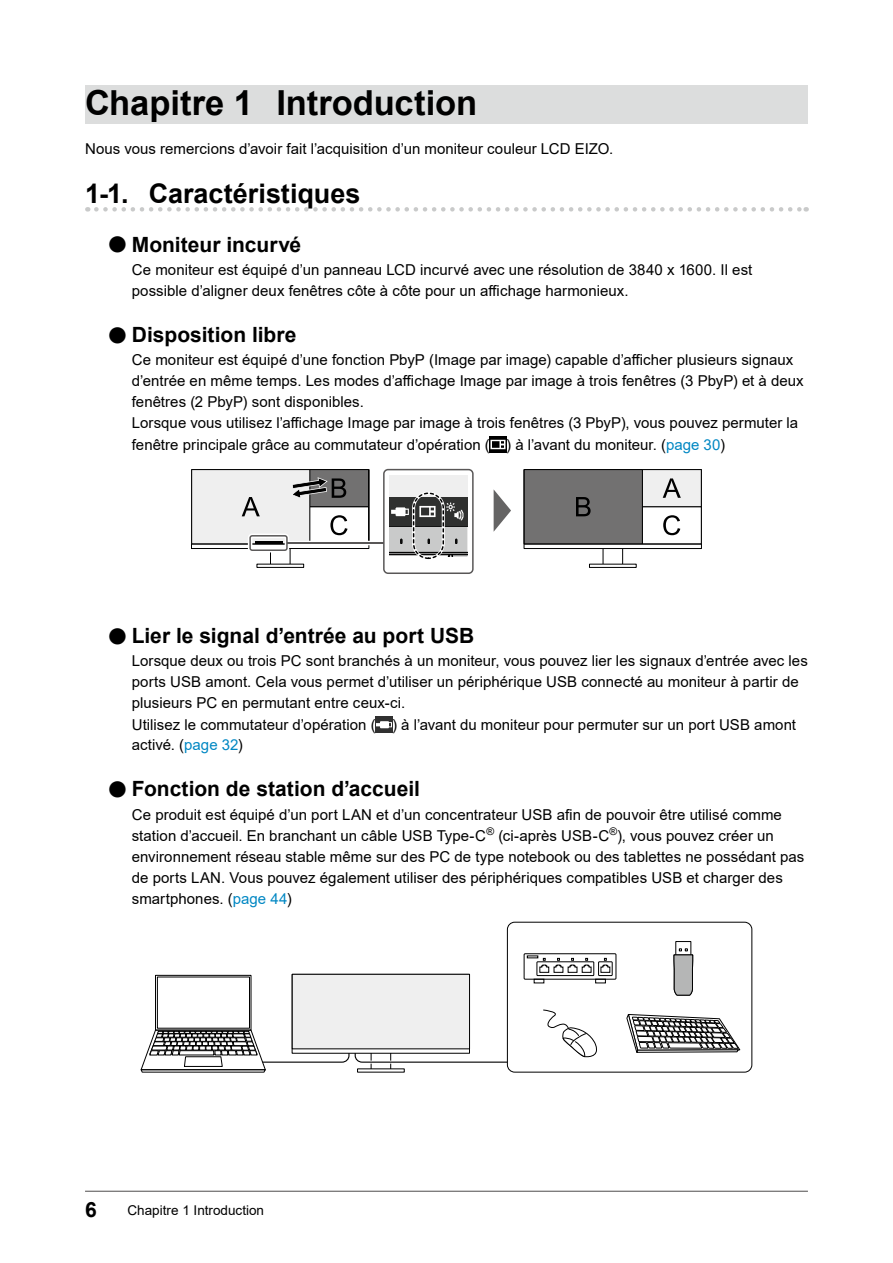
<style>
.page{position:relative;width:893px;height:1263px;background:#fff}
.page>*{position:absolute;margin:0;border:0;box-sizing:border-box;transform-origin:0 0}
.t1{font:700 34.5px "Arial";color:#000}
.t2{font:700 27px "Arial";color:#000}
.t3{font:700 21px "Arial";color:#000}
.t4{font:15px/21px "Arial";color:#000}
.t5{font:13.5px "Arial";color:#000}
.s1{font-size:37.8px}
.s2{color:#0087c3}
</style>
<div class="page">
<div style="left:85px;top:85px;width:723px;height:39px;background:#dcdddd"></div>
<svg style="left:96px;top:207px;width:711px;height:5px"></svg>
<img style="left:490px;top:436px;width:16px;height:17px">
<div style="left:603px;top:543px;width:20px;height:23px;border:1px solid #000"></div>
<div style="left:589px;top:564px;width:47px;height:4px;border:1px solid #000"></div>
<svg style="left:526px;top:544px;width:174px;height:3px"></svg>
<div style="left:524px;top:469px;width:178px;height:80px;border:1px solid #000"></div>
<div style="left:270px;top:543px;width:20px;height:23px;border:1px solid #000"></div>
<div style="left:257px;top:564px;width:47px;height:4px;border:1px solid #000"></div>
<div style="left:309px;top:506px;width:60px;height:38px;border:1px solid #000"></div>
<div style="left:309px;top:470px;width:59px;height:37px;background:#727171"></div>
<div style="left:309px;top:469px;width:60px;height:38px;border:1px solid #000"></div>
<div style="left:192px;top:470px;width:118px;height:74px;background:#efefef"></div>
<div style="left:191px;top:469px;width:119px;height:75px;border:1px solid #000"></div>
<div style="left:642px;top:506px;width:60px;height:38px;border:1px solid #000"></div>
<div style="left:642px;top:470px;width:59px;height:37px;background:#efefef"></div>
<div style="left:642px;top:469px;width:60px;height:38px;border:1px solid #000"></div>
<div style="left:524px;top:470px;width:118px;height:74px;background:#727171"></div>
<div style="left:524px;top:469px;width:119px;height:75px;border:1px solid #000"></div>
<div style="left:285px;top:541px;width:100px;height:4px;border:3px solid #fff"></div>
<svg style="left:246px;top:534px;width:45px;height:20px"></svg>
<hr style="left:287px;top:542px;width:97px;height:2px;background:#595757">
<svg style="left:380px;top:468px;width:94px;height:106px"></svg>
<img style="left:389px;top:497px;width:78px;height:28px">
<img style="left:391px;top:502px;width:19px;height:19px">
<div style="left:412px;top:492px;width:33px;height:68px;border:3px solid #fff;border-radius:15px"></div>
<div style="left:413px;top:492px;width:31px;height:67px;border:2px dashed #000;border-radius:15px"></div>
<svg style="left:494px;top:490px;width:17px;height:41px"></svg>
<svg style="left:242px;top:497px;width:18px;height:19px"></svg>
<svg style="left:292px;top:477px;width:54px;height:22px"></svg>
<svg style="left:330px;top:515px;width:17px;height:20px"></svg>
<svg style="left:663px;top:478px;width:18px;height:20px"></svg>
<svg style="left:576px;top:497px;width:15px;height:19px"></svg>
<svg style="left:663px;top:515px;width:17px;height:20px"></svg>
<img style="left:376px;top:716px;width:16px;height:17px">
<div style="left:155px;top:975px;width:96px;height:55px;border:1px solid #000"></div>
<div style="left:157px;top:977px;width:93px;height:51px;border:1px solid #000"></div>
<svg style="left:140px;top:1029px;width:370px;height:44px"></svg>
<div style="left:507px;top:922px;width:245px;height:150px;background:#fff;border-radius:7px"></div>
<div style="left:507px;top:922px;width:245px;height:150px;border:1px solid #000;border-radius:7px"></div>
<svg style="left:543px;top:1009px;width:54px;height:49px"></svg>
<svg style="left:626px;top:1014px;width:115px;height:39px"></svg>
<div style="left:675px;top:941px;width:16px;height:15px;border:1px solid #000"></div>
<svg style="left:673px;top:948px;width:20px;height:48px"></svg>
<svg style="left:524px;top:954px;width:92px;height:25px"></svg>
<div style="left:524px;top:953px;width:92px;height:26px;border:1px solid #000"></div>
<div style="left:534px;top:979px;width:10px;height:4px;border:1px solid #000"></div>
<div style="left:595px;top:979px;width:11px;height:4px;border:1px solid #000"></div>
<div style="left:537px;top:961px;width:57px;height:15px;border:1px solid #000"></div>
<div style="left:598px;top:961px;width:15px;height:15px;border:1px solid #000"></div>
<svg style="left:527px;top:956px;width:65px;height:17px"></svg>
<svg style="left:600px;top:958px;width:11px;height:15px"></svg>
<div style="left:292px;top:974px;width:177px;height:79px;background:linear-gradient(to right,#fff,#fff)"></div>
<div style="left:292px;top:974px;width:177px;height:75px;background:#efefef"></div>
<div style="left:292px;top:974px;width:178px;height:75px;border:1px solid #000"></div>
<hr style="left:85px;top:1191px;width:723px;height:1px;background:#595757">
<h1 class="t1" style="left:85px;top:78px;width:394px">Chapitre 1 Introduction</h1>
<p class="t4" style="left:85px;top:138px;width:530px">Nous vous remercions d’avoir fait l’acquisition d’un moniteur couleur LCD EIZO.</p>
<h2 class="t2" style="left:85px;top:175px;width:277px">1-1. Caractéristiques</h2>
<h3 class="t3" style="left:106px;top:229px;width:196px"><span class="s1">●</span>Moniteur incurvé</h3>
<p class="t4" style="left:132px;top:259px;width:622px">Ce moniteur est équipé d’un panneau LCD incurvé avec une résolution de 3840 x 1600. Il est possible d’aligner deux fenêtres côte à côte pour un affichage harmonieux.</p>
<h3 class="t3" style="left:106px;top:320px;width:192px"><span class="s1">●</span>Disposition libre</h3>
<p class="t4" style="left:132px;top:349px;width:673px">Ce moniteur est équipé d’une fonction PbyP (Image par image) capable d’afficher plusieurs signaux d’entrée en même temps. Les modes d’affichage Image par image à trois fenêtres (3 PbyP) et à deux fenêtres (2 PbyP) sont disponibles.<br>Lorsque vous utilisez l’affichage Image par image à trois fenêtres (3 PbyP), vous pouvez permuter la fenêtre principale grâce au commutateur d’opération ( ) à l’avant du moniteur. (<span class="s2">page 30</span>)</p>
<h3 class="t3" style="left:106px;top:621px;width:369px"><span class="s1">●</span>Lier le signal d’entrée au port USB</h3>
<p class="t4" style="left:132px;top:650px;width:677px">Lorsque deux ou trois PC sont branchés à un moniteur, vous pouvez lier les signaux d’entrée avec les ports USB amont. Cela vous permet d’utiliser un périphérique USB connecté au moniteur à partir de plusieurs PC en permutant entre ceux-ci.<br>Utilisez le commutateur d’opération ( ) à l’avant du moniteur pour permuter sur un port USB amont activé. (<span class="s2">page 32</span>)</p>
<h3 class="t3" style="left:106px;top:774px;width:315px"><span class="s1">●</span>Fonction de station d’accueil</h3>
<p class="t4" style="left:132px;top:804px;width:674px">Ce produit est équipé d’un port LAN et d’un concentrateur USB afin de pouvoir être utilisé comme station d’accueil. En branchant un câble USB Type-C<sup>®</sup> (ci-après USB-C<sup>®</sup>), vous pouvez créer un environnement réseau stable même sur des PC de type notebook ou des tablettes ne possédant pas de ports LAN. Vous pouvez également utiliser des périphériques compatibles USB et charger des smartphones. (<span class="s2">page 44</span>)</p>
<h3 class="t3" style="left:85px;top:1195px;width:13px">6</h3>
<p class="t5" style="left:128px;top:1201px;width:138px">Chapitre 1 Introduction</p>
</div>
